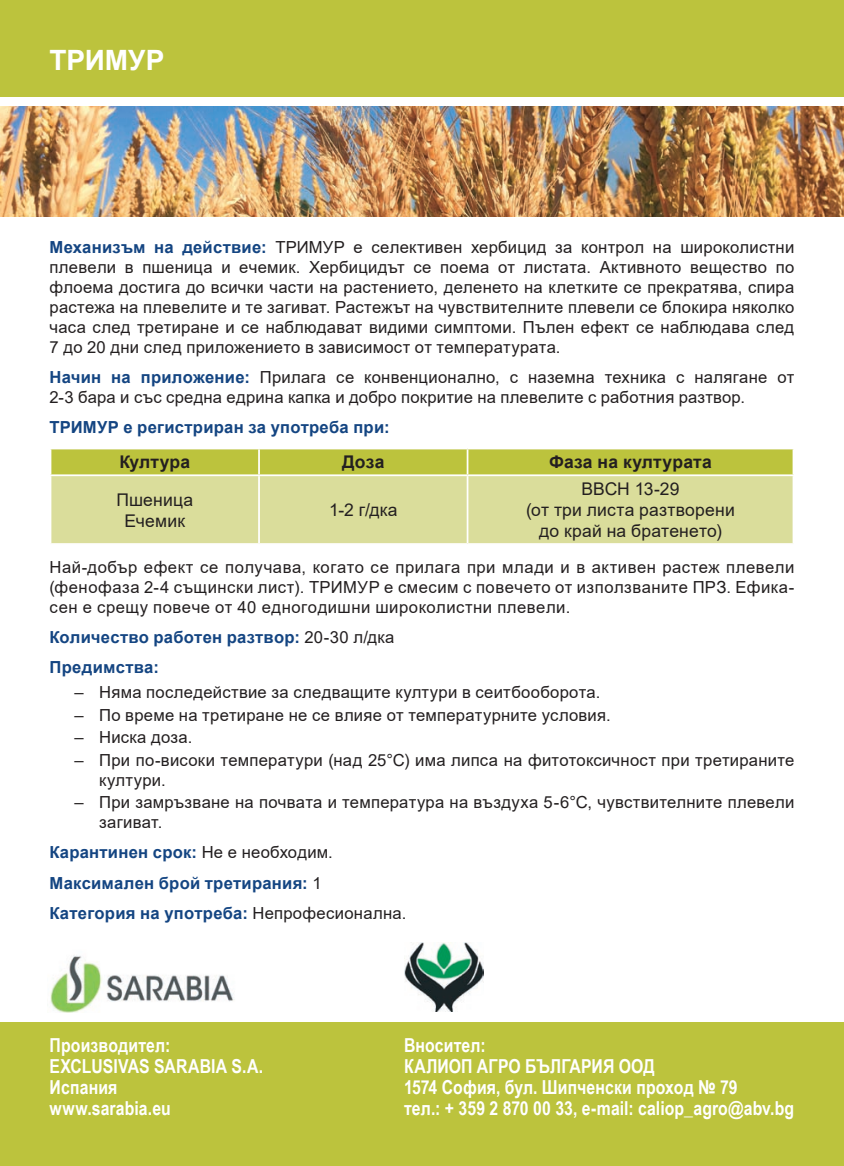
<style>
.page{position:relative;width:844px;height:1166px;background:#fff}
.page>*{position:absolute;margin:0;border:0;box-sizing:border-box;transform-origin:0 0}
.t1{font:700 28px "Arial";letter-spacing:-.005em;color:#fff}
.t2{font:700 19.25px "Arial Narrow";letter-spacing:.005em;color:#fff}
.t3{font:17.5px "Arial";letter-spacing:.01em;color:#231f20}
.t4{font:700 17.5px "Arial";letter-spacing:.01em;color:#231f20}
.t5{font:16.62px/19.9px "Arial";letter-spacing:.015em;color:#231f20}
.t6{font:700 16.62px "Arial";letter-spacing:.015em;color:#144582}
.s1{font-weight:700;color:#144582}
.s2{font-weight:400;color:#231f20}
</style>
<div class="page">
<img style="left:0;top:106px;width:843px;height:110px">
<div style="left:0;top:0;width:843px;height:97px;background:#bcc33d"></div>
<div style="left:51px;top:476px;width:741px;height:67px;background:#dadd9b"></div>
<div style="left:50px;top:449px;width:742px;height:25px;background:#bcc33d"></div>
<hr style="left:258px;top:449px;width:2px;height:25px;background:#fff">
<hr style="left:466px;top:449px;width:2px;height:25px;background:#fff">
<hr style="left:258px;top:476px;width:2px;height:67px;background:#fff">
<hr style="left:466px;top:476px;width:2px;height:67px;background:#fff">
<div style="left:0;top:1022px;width:843px;height:144px;background:#bcc33d"></div>
<img style="left:404px;top:943px;width:79px;height:69px">
<img style="left:50px;top:955px;width:184px;height:57px">
<p class="t1" style="left:50px;top:40px;width:116px">ТРИМУР</p>
<p class="t5" style="left:50px;top:237px;width:746px;text-align:justify"><span class="s1">Механизъм на действие:</span> ТРИМУР е селективен хербицид за контрол на широколистни плевели в пшеница и ечемик. Хербицидът се поема от листата. Активното вещество по флоема достига до всички части на растението, деленето на клетките се прекратява, спира растежа на плевелите и те загиват. Растежът на чувствителните плевели се блокира няколко часа след третиране и се наблюдават видими симптоми. Пълен ефект се наблюдава след 7 до 20 дни след приложението в зависимост от температурата.</p>
<p class="t5" style="left:50px;top:367px;width:746px"><span class="s1">Начин на приложение:</span> Прилага се конвенционално, с наземна техника с налягане от<br>2-3 бара и със средна едрина капка и добро покритие на плевелите с работния разтвор.</p>
<p class="t6" style="left:50px;top:416px;width:23px">Тримур</p>
<p class="t6" style="left:123px;top:416px;width:268px">е регистриран за употреба при:</p>
<p class="t4" style="left:119px;top:450px;width:72px">Култура</p>
<p class="t4" style="left:342px;top:450px;width:44px">Доза</p>
<p class="t4" style="left:549px;top:450px;width:164px">Фаза на културата</p>
<p class="t3" style="left:116px;top:487px;width:78px">Пшеница</p>
<p class="t3" style="left:124px;top:508px;width:62px">Ечемик</p>
<p class="t3" style="left:581px;top:477px;width:100px">ВВСН 13-29</p>
<p class="t3" style="left:526px;top:498px;width:210px">(от три листа разтворени</p>
<p class="t3" style="left:539px;top:519px;width:184px">до край на братенето)</p>
<p class="t5" style="left:50px;top:557px;width:746px;text-align:justify">Най-добър ефект се получава, когато се прилага при млади и в активен растеж плевели (фенофаза 2-4 същински лист). ТРИМУР е смесим с повечето от използваните ПРЗ. Ефика&shy;сен е срещу повече от 40 едногодишни широколистни плевели.</p>
<p class="t6" style="left:50px;top:625px;width:346px">Количество работен разтвор: <span class="s2">20-30 л/дка</span></p>
<p class="t6" style="left:50px;top:656px;width:111px">Предимства:</p>
<p class="t5" style="left:74px;top:682px;width:527px">– Няма последействие за следващите култури в сеитбооборота.</p>
<p class="t5" style="left:74px;top:705px;width:537px">– По време на третиране не се влияе от температурните условия.</p>
<p class="t5" style="left:74px;top:727px;width:119px">– Ниска доза.</p>
<p class="t5" style="left:99px;top:750px;width:696px;text-indent:-25px">– При по-високи температури (над 25°С) има липса на фитотоксичност при третираните култури.</p>
<p class="t5" style="left:99px;top:792px;width:696px;text-indent:-25px">– При замръзване на почвата и температура на въздуха 5-6°С, чувствителните плевели загиват.</p>
<p class="t6" style="left:50px;top:841px;width:285px">Карантинен срок: <span class="s2">Не е необходим.</span></p>
<p class="t6" style="left:50px;top:871px;width:273px">Максимален брой третирания: <span class="s2">1</span></p>
<p class="t6" style="left:50px;top:901px;width:358px">Категория на употреба: <span class="s2">Непрофесионална.</span></p>
<p class="t3" style="left:329px;top:498px;width:70px">1-2 г/дка</p>
<p class="t2" style="left:50px;top:1031px;width:122px">Производител:</p>
<p class="t2" style="left:50px;top:1052px;width:215px">EXCLUSIVAS SARABIA S.A.</p>
<p class="t2" style="left:50px;top:1073px;width:69px">Испания</p>
<p class="t2" style="left:50px;top:1094px;width:123px">www.sarabia.eu</p>
<p class="t2" style="left:404px;top:1031px;width:83px">Вносител:</p>
<p class="t2" style="left:404px;top:1052px;width:228px">Калиоп Агро България ООД</p>
<p class="t2" style="left:404px;top:1073px;width:335px">1574 София, бул. Шипченски проход № 79</p>
<p class="t2" style="left:404px;top:1094px;width:391px">тел.: + 359 2 870 00 33, e-mail: caliop_agro@abv.bg</p>
</div>
